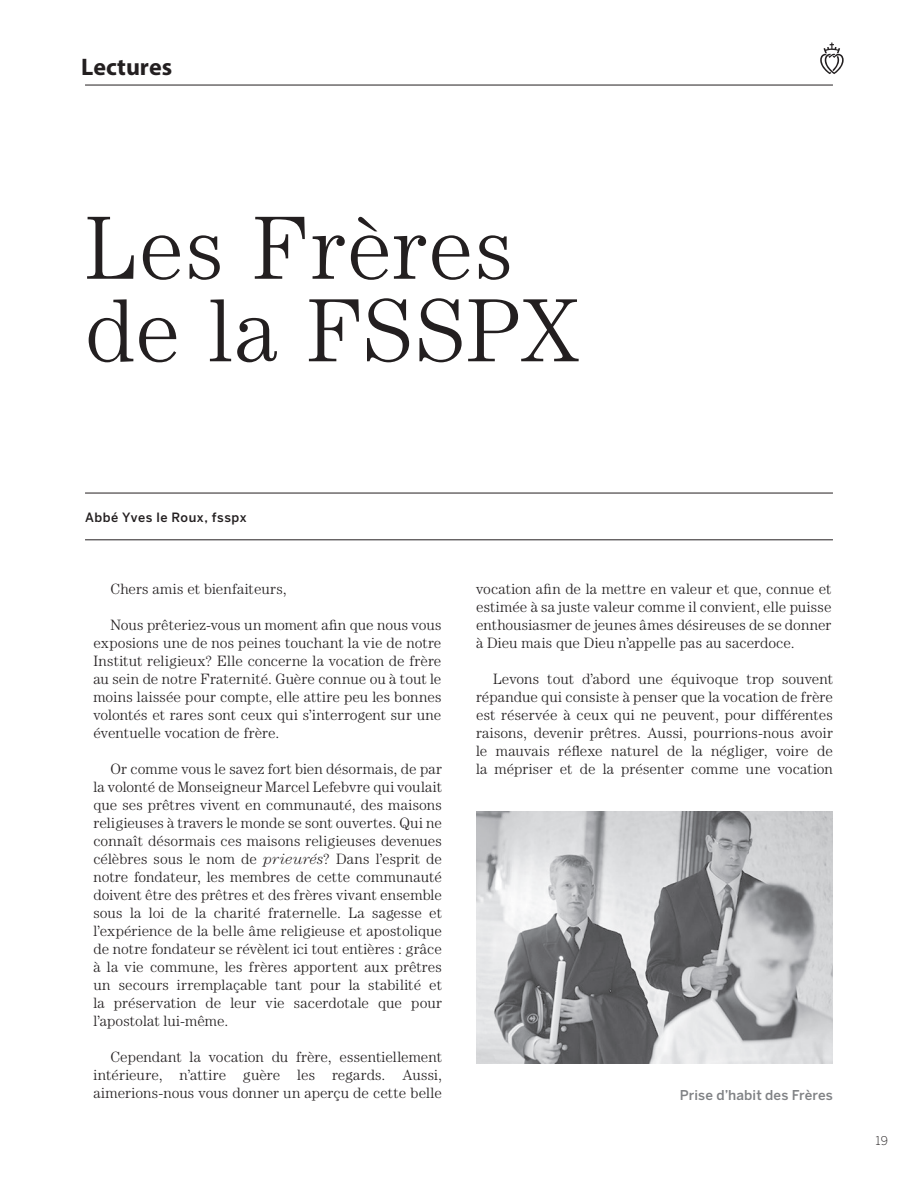
<style>
.page{position:relative;width:918px;height:1188px;background:#fff}
.page>*{position:absolute;margin:0;border:0;box-sizing:border-box;transform-origin:0 0}
.t1{font:300 90px/82.5px "Century Std";letter-spacing:.015em;color:#231f20}
.t2{font:700 24px "Myriad Pro";color:#231f20}
.t3{font:300 15px/18px "Century Std";color:#231f20;text-align:justify}
.t4{font:500 13.5px "Benton Sans";letter-spacing:.01em;color:#808285}
.t5{font:500 12.75px "Benton Sans";letter-spacing:.04em;color:#231f20}
.t6{font:300 12px "Benton Sans";color:#231f20}
.s1{font-style:italic}
</style>
<div class="page">
<hr style="left:85px;top:85px;width:748px;height:1px;background:#231f20">
<svg style="left:820px;top:43px;width:24px;height:31px"></svg>
<hr style="left:85px;top:493px;width:748px;height:1px;background:#231f20">
<hr style="left:85px;top:540px;width:748px;height:1px;background:#231f20">
<img style="left:476px;top:812px;width:357px;height:252px">
<h2 class="t2" style="left:81px;top:51px;width:92px">Lectures</h2>
<h1 class="t1" style="left:85px;top:206px;width:496px">Les Frères de la FSSPX</h1>
<p class="t5" style="left:85px;top:510px;width:163px">Abbé Yves le Roux, fsspx</p>
<p class="t3" style="left:110px;top:580px;width:178px">Chers amis et bienfaiteurs,</p>
<p class="t3" style="left:93px;top:616px;width:350px;text-indent:17px">Nous prêteriez-vous un moment afin que nous vous exposions une de nos peines touchant la vie de notre Institut religieux? Elle concerne la vocation de frère au sein de notre Fraternité. Guère connue ou à tout le moins laissée pour compte, elle attire peu les bonnes volontés et rares sont ceux qui s’interrogent sur une éventuelle vocation de frère.</p>
<p class="t3" style="left:93px;top:760px;width:350px;text-indent:17px">Or comme vous le savez fort bien désormais, de par la volonté de Monseigneur Marcel Lefebvre qui voulait que ses prêtres vivent en communauté, des maisons religieuses à travers le monde se sont ouvertes. Qui ne connaît désormais ces maisons religieuses devenues célèbres sous le nom de <span class="s1">prieurés</span>? Dans l’esprit de notre fondateur, les membres de cette communauté doivent être des prêtres et des frères vivant ensemble sous la loi de la charité fraternelle. La sagesse et l’expérience de la belle âme religieuse et apostolique de notre fondateur se révèlent ici tout entières : grâce à la vie commune, les frères apportent aux prêtres un secours irremplaçable tant pour la stabilité et la préservation de leur vie sacerdotale que pour l’apostolat lui-même.</p>
<p class="t3" style="left:93px;top:1048px;width:350px;text-indent:17px">Cependant la vocation du frère, essentiellement intérieure, n’attire guère les regards. Aussi, aimerions-nous vous donner un aperçu de cette belle</p>
<p class="t3" style="left:476px;top:580px;width:357px">vocation afin de la mettre en valeur et que, connue et estimée à sa juste valeur comme il convient, elle puisse enthousiasmer de jeunes âmes désireuses de se donner à Dieu mais que Dieu n’appelle pas au sacerdoce.</p>
<p class="t3" style="left:476px;top:670px;width:358px;text-indent:17px">Levons tout d’abord une équivoque trop souvent répandue qui consiste à penser que la vocation de frère est réservée à ceux qui ne peuvent, pour différentes raisons, devenir prêtres. Aussi, pourrions-nous avoir le mauvais réflexe naturel de la négliger, voire de la mépriser et de la présenter comme une vocation</p>
<p class="t4" style="left:680px;top:1087px;width:155px">Prise d’habit des Frères</p>
<p class="t6" style="left:875px;top:1134px;width:14px">19</p>
</div>
